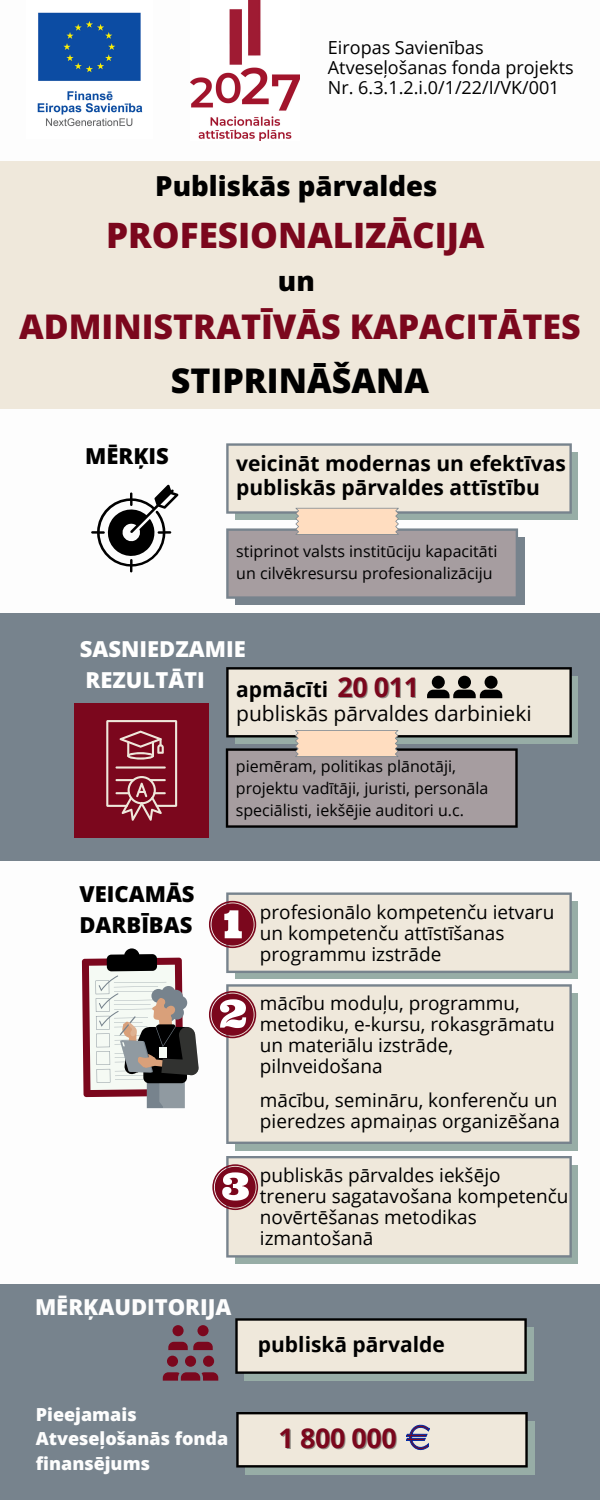
<style>
.page{position:relative;width:600px;height:1500px;background:#fff}
.page>*{position:absolute;margin:0;border:0;box-sizing:border-box;transform-origin:0 0}
.t1{font:800 35px "Open Sans";color:#7b071d}
.t2{font:800 34px "Open Sans";color:#7b071d}
.t3{font:800 34px "Open Sans";color:#000}
.t4{font:800 27.6px "Open Sans";color:#000}
.t5{font:700 27px "Open Sans";letter-spacing:-.015em;color:#7b071d}
.t6{font:800 22px/30.8px "Open Sans";color:#000}
.t7{font:800 22px/30.8px "Open Sans";color:#fff}
.t8{font:800 22px "Open Sans";color:#fdfdfd}
.t9{font:700 21px/24px "Open Sans";color:#000}
.t10{font:21px "Open Sans";color:#000}
.t11{font:19px/21px "Open Sans";color:#000}
.t12{font:18px/20.2px "Open Sans";color:#000}
.t13{font:800 18px/24.8px "Open Sans";color:#fdfdfd}
.t14{font:16px/21.8px "Open Sans";color:#000}
</style>
<div class="page">
<div style="left:235px;top:538px;width:290px;height:67px;background:#77838d"></div>
<img style="left:37px;top:12px;width:106px;height:115px">
<img style="left:190px;top:1px;width:109px;height:139px">
<div style="left:0;top:614px;width:599px;height:246px;background:#77838d"></div>
<svg style="left:226px;top:443px;width:346px;height:156px;background:#cdc7c2"></svg>
<svg style="left:226px;top:667px;width:346px;height:161px;background:#b3ada9"></svg>
<div style="left:235px;top:902px;width:343px;height:77px;background:#97ada6"></div>
<div style="left:235px;top:993px;width:343px;height:158px;background:#97ada6"></div>
<div style="left:226px;top:984px;width:346px;height:160px;background:#efe8db"></div>
<svg style="left:209px;top:892px;width:363px;height:81px;background:#e2d8cf"></svg>
<svg style="left:209px;top:991px;width:47px;height:47px"></svg>
<div style="left:235px;top:1165px;width:343px;height:99px;background:#97ada6"></div>
<svg style="left:212px;top:1156px;width:360px;height:102px;background:#e6ded3"></svg>
<div style="left:0;top:1284px;width:600px;height:215px;background:#77838d"></div>
<div style="left:244px;top:1327px;width:289px;height:53px;background:#97ada6"></div>
<svg style="left:235px;top:1318px;width:292px;height:56px;background:#d7d1c5"></svg>
<div style="left:0;top:162px;width:600px;height:246px;background:#efe8db"></div>
<svg style="left:91px;top:485px;width:87px;height:87px"></svg>
<div style="left:75px;top:703px;width:134px;height:135px;background:#7b071d"></div>
<svg style="left:106px;top:720px;width:71px;height:101px"></svg>
<svg style="left:82px;top:948px;width:117px;height:160px"></svg>
<svg style="left:163px;top:1325px;width:55px;height:56px"></svg>
<div style="left:245px;top:1421px;width:289px;height:53px;background:#97ada6"></div>
<svg style="left:236px;top:1412px;width:292px;height:56px;background:#d3cdc3"></svg>
<p class="t12" style="left:328px;top:37px;width:247px">Eiropas Savienības<br>Atveseļošanas fonda projekts<br>Nr. 6.3.1.2.i.0/1/22/I/VK/001</p>
<h3 class="t4" style="left:155px;top:167px;width:284px">Publiskās pārvaldes</h3>
<h1 class="t1" style="left:106px;top:211px;width:380px">PROFESIONALIZĀCIJA</h1>
<h3 class="t4" style="left:278px;top:262px;width:38px">un</h3>
<h2 class="t2" style="left:19px;top:303px;width:563px">ADMINISTRATĪVĀS KAPACITĀTES</h2>
<h2 class="t3" style="left:171px;top:356px;width:260px">STIPRINĀŠANA</h2>
<p class="t6" style="left:85px;top:440px;width:85px">MĒRĶIS</p>
<p class="t9" style="left:236px;top:450px;width:331px">veicināt modernas un efektīvas publiskās pārvaldes attīstību</p>
<p class="t14" style="left:236px;top:540px;width:263px">stiprinot valsts institūciju kapacitāti un cilvēkresursu profesionalizāciju</p>
<p class="t7" style="left:80px;top:633px;width:167px">SASNIEDZAMIE<br>REZULTĀTI</p>
<h3 class="t5" style="left:337px;top:668px;width:83px">20 011</h3>
<p class="t9" style="left:236px;top:677px;width:93px">apmācīti</p>
<p class="t10" style="left:236px;top:699px;width:297px">publiskās pārvaldes darbinieki</p>
<p class="t6" style="left:80px;top:878px;width:117px">VEICAMĀS<br>DARBĪBAS</p>
<p class="t14" style="left:236px;top:755px;width:254px">piemēram, politikas plānotāji, projektu vadītāji, juristi, personāla speciālisti, iekšējie auditori u.c.</p>
<p class="t11" style="left:260px;top:901px;width:296px">profesionālo kompetenču ietvaru un kompetenču attīstīšanas programmu izstrāde</p>
<p class="t11" style="left:260px;top:992px;width:296px">mācību moduļu, programmu, metodiku, e-kursu, rokasgrāmatu un materiālu izstrāde, pilnveidošana</p>
<p class="t11" style="left:260px;top:1089px;width:302px">mācību, semināru, konferenču un pieredzes apmaiņas organizēšana</p>
<p class="t11" style="left:260px;top:1164px;width:310px">publiskās pārvaldes iekšējo treneru sagatavošana kompetenču novērtēšanas metodikas izmantošanā</p>
<p class="t8" style="left:35px;top:1292px;width:198px">MĒRĶAUDITORIJA</p>
<p class="t13" style="left:36px;top:1401px;width:194px">Pieejamais<br>Atveseļošanās fonda finansējums</p>
<p class="t9" style="left:258px;top:1332px;width:188px">publiskā pārvalde</p>
<h3 class="t5" style="left:279px;top:1419px;width:120px">1 800 000</h3>
</div>
